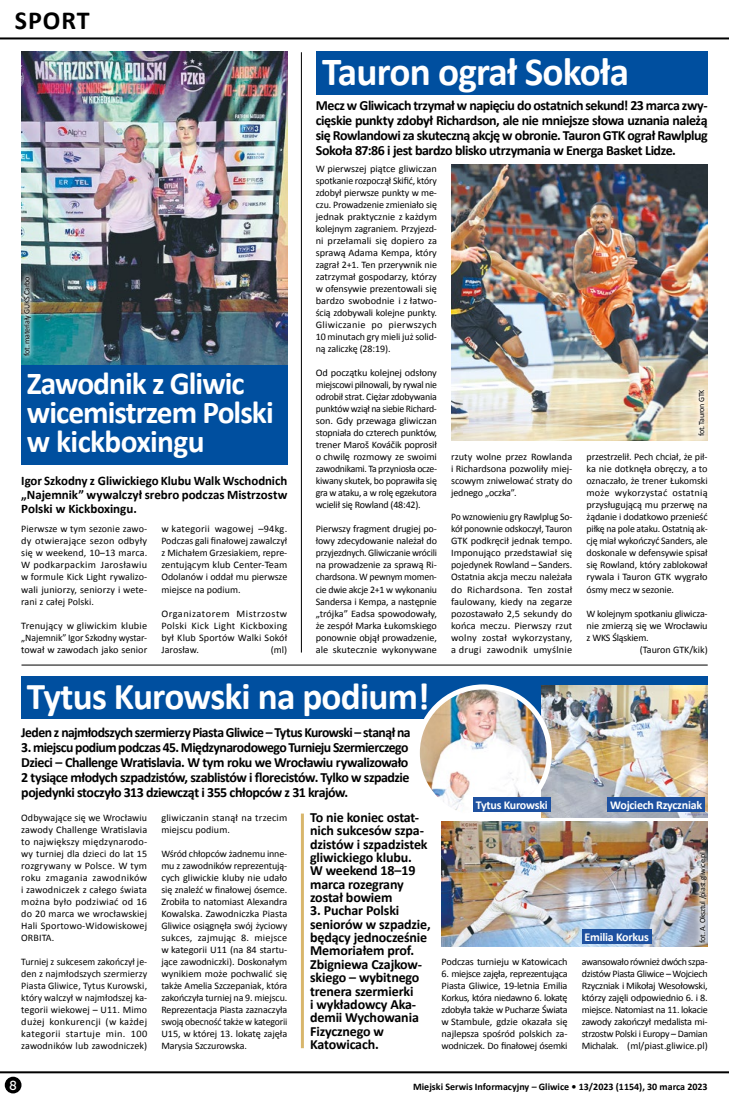
<style>
.page{position:relative;width:729px;height:1098px;background:#fff}
.page>*{position:absolute;margin:0;border:0;box-sizing:border-box;transform-origin:0 0}
.t1{font:700 40px "Calibri";letter-spacing:-.02em;color:#fff}
.t2{font:700 38px "Calibri";letter-spacing:-.02em;color:#fff}
.t3{font:700 32px/29px "Calibri";letter-spacing:-.03em;color:#fff}
.t4{font:700 26px "Calibri";letter-spacing:.04em;color:#000}
.t5{font:700 14px/13.3px "Calibri";letter-spacing:-.015em;color:#000;text-align:justify}
.t6{font:700 14px "Calibri";letter-spacing:-.04em;color:#000}
.t7{font:700 13px/14px "Calibri";color:#000;text-align:justify}
.t8{font:13px "Museo Sans 500";color:#fff}
.t9{font:700 12px "Calibri";letter-spacing:-.02em;color:#fff}
.t10{font:10px/12px "Calibri";letter-spacing:-.005em;color:#000;text-align:justify}
.t11{font:700 10px "Calibri";color:#000}
.t12{font:10px/12px "Calibri";letter-spacing:.015em;color:#000}
.t13{font:8px "Calibri";letter-spacing:-.03em;color:#000}
</style>
<div class="page">
<hr style="left:0;top:1070px;width:729px;height:2px;background:#000">
<div style="left:5px;top:1076px;width:16px;height:16px;background:#000;border-radius:50%"></div>
<hr style="left:0;top:37px;width:729px;height:2px;background:#000">
<img style="left:21px;top:51px;width:266px;height:314px">
<div style="left:316px;top:51px;width:391px;height:43px;background:#004f9f"></div>
<div style="left:21px;top:365px;width:266px;height:99px;background:#004f9f"></div>
<div style="left:21px;top:676px;width:686px;height:42px;background:#004f9f"></div>
<hr style="left:21px;top:664px;width:686px;height:1px;background:#000">
<hr style="left:301px;top:52px;width:1px;height:600px;background:#000">
<div style="left:18px;top:270px;width:19px;height:91px;background:#fff;opacity:.75"></div>
<img style="left:451px;top:164px;width:256px;height:276px">
<div style="left:692px;top:383px;width:18px;height:59px;background:#fff;opacity:.75"></div>
<img style="left:441px;top:821px;width:266px;height:125px">
<img style="left:541px;top:685px;width:166px;height:131px">
<img style="left:417px;top:686px;width:132px;height:132px;border-radius:66px">
<div style="left:415px;top:684px;width:136px;height:137px;border:5px solid #fff;border-radius:50%"></div>
<div style="left:692px;top:846px;width:20px;height:102px;background:#fff;opacity:.75"></div>
<div style="left:473px;top:796px;width:77px;height:15px;background:#1e51a0"></div>
<div style="left:607px;top:796px;width:98px;height:15px;background:#1e51a0"></div>
<div style="left:581px;top:928px;width:70px;height:15px;background:#1e51a0"></div>
<hr style="left:301px;top:813px;width:3px;height:234px;background:#d8b66c">
<h3 class="t4" style="left:15px;top:4px;width:77px">SPORT</h3>
<p class="t13" style="left:22px;top:355px;width:80px;rotate:-90deg">fot. materiały GUKS Carbo</p>
<h3 class="t3" style="left:27px;top:369px;width:248px">Zawodnik z Gliwic wicemistrzem Polski w kickboxingu</h3>
<h3 class="t7" style="left:21px;top:473px;width:267px">Igor Szkodny z Gliwickiego Klubu Walk Wschodnich „Najemnik” wywalczył srebro podczas Mistrzostw Polski w Kickboxingu.</h3>
<p class="t10" style="left:21px;top:523px;width:127px">Pierwsze w tym sezonie zawo&shy;dy otwierające sezon odbyły się w weekend, 10–13 marca.<br>W podkarpackim Jarosławiu w formule Kick Light rywalizo&shy;wali juniorzy, seniorzy i wete&shy;rani z całej Polski.</p>
<p class="t10" style="left:21px;top:619px;width:127px">Trenujący w gliwickim klubie „Najemnik” Igor Szkodny wystar&shy;tował w zawodach jako senior</p>
<p class="t10" style="left:161px;top:523px;width:127px">w kategorii wagowej –94kg.<br>Podczas gali finałowej zawalczył z Michałem Grzesiakiem, repre&shy;zentującym klub Center-Team Odolanów i oddał mu pierwsze miejsce na podium.</p>
<p class="t10" style="left:161px;top:607px;width:127px">Organizatorem Mistrzostw Polski Kick Light Kickboxing był Klub Sportów Walki Sokół Jarosław.</p>
<p class="t10" style="left:271px;top:643px;width:18px">(ml)</p>
<h1 class="t1" style="left:322px;top:46px;width:308px">Tauron ograł Sokoła</h1>
<p class="t5" style="left:316px;top:98px;width:393px;line-height:15px">Mecz w Gliwicach trzymał w napięciu do ostatnich sekund! 23 marca zwy&shy;cięskie punkty zdobył Richardson, ale nie mniejsze słowa uznania należą się Rowlandowi za skuteczną akcję w obronie. Tauron GTK ograł Rawlplug Sokoła 87:86 i jest bardzo blisko utrzymania w Energa Basket Lidze.</p>
<p class="t10" style="left:316px;top:163px;width:123px">W pierwszej piątce gliwiczan spotkanie rozpoczął Skifić, który zdobył pierwsze punkty w me&shy;czu. Prowadzenie zmieniało się jednak praktycznie z każdym kolejnym zagraniem. Przyjezd&shy;ni przełamali się dopiero za sprawą Adama Kempa, który zagrał 2+1. Ten przerywnik nie zatrzymał gospodarzy, którzy w ofensywie prezentowali się bardzo swobodnie i z łatwo&shy;ścią zdobywali kolejne punkty.<br>Gliwiczanie po pierwszych 10 minutach gry mieli już solid&shy;ną zaliczkę (28:19).</p>
<p class="t10" style="left:316px;top:367px;width:123px">Od początku kolejnej odsłony miejscowi pilnowali, by rywal nie odrobił strat. Ciężar zdobywania punktów wziął na siebie Richard&shy;son. Gdy przewaga gliwiczan stopniała do czterech punktów, trener Maroš Kováčik poprosił o chwilę rozmowy ze swoimi zawodnikami. Ta przyniosła ocze&shy;kiwany skutek, bo poprawiła się gra w ataku, a w rolę egzekutora wcielił się Rowland (48:42).</p>
<p class="t10" style="left:316px;top:523px;width:123px">Pierwszy fragment drugiej po&shy;łowy zdecydowanie należał do przyjezdnych. Gliwiczanie wrócili na prowadzenie za sprawą Ri&shy;chardsona. W pewnym momen&shy;cie dwie akcje 2+1 w wykonaniu Sandersa i Kempa, a następnie „trójka” Eadsa spowodowały, że zespół Marka Łukomskiego ponownie objął prowadzenie, ale skutecznie wykonywane</p>
<p class="t13" style="left:696px;top:436px;width:48px;rotate:-90deg">fot. Tauron GTK</p>
<p class="t10" style="left:451px;top:451px;width:123px">rzuty wolne przez Rowlanda i Richardsona pozwoliły miej&shy;scowym zniwelować straty do jednego „oczka”.</p>
<p class="t10" style="left:451px;top:511px;width:123px">Po wznowieniu gry Rawlplug So&shy;kół ponownie odskoczył, Tauron GTK podkręcił jednak tempo.<br>Imponująco przedstawiał się pojedynek Rowland – Sanders.<br>Ostatnia akcja meczu należała do Richardsona. Ten został faulowany, kiedy na zegarze pozostawało 2,5 sekundy do końca meczu. Pierwszy rzut wolny został wykorzystany, a drugi zawodnik umyślnie</p>
<p class="t10" style="left:586px;top:451px;width:123px">przestrzelił. Pech chciał, że pił&shy;ka nie dotknęła obręczy, a to oznaczało, że trener Łukomski może wykorzystać ostatnią przysługującą mu przerwę na żądanie i dodatkowo przenieść piłkę na pole ataku. Ostatnią ak&shy;cję miał wykończyć Sanders, ale doskonale w defensywie spisał się Rowland, który zablokował rywala i Tauron GTK wygrało ósmy mecz w sezonie.</p>
<p class="t10" style="left:586px;top:607px;width:123px">W kolejnym spotkaniu gliwicza-</p>
<p class="t10" style="left:586px;top:619px;width:123px">nie zmierzą się we Wrocławiu</p>
<p class="t10" style="left:586px;top:631px;width:64px">z WKS Śląskiem.</p>
<p class="t10" style="left:639px;top:643px;width:69px">(Tauron GTK/kik)</p>
<h2 class="t2" style="left:27px;top:672px;width:404px">Tytus Kurowski na podium!</h2>
<h3 class="t6" style="left:21px;top:723px;width:391px">Jeden z najmłodszych szermierzy Piasta Gliwice – Tytus Kurowski – stanął na</h3>
<p class="t5" style="left:21px;top:739px;width:389px;line-height:15px">3. miejscu podium podczas 45. Międzynarodowego Turnieju Szermierczego Dzieci – Challenge Wratislavia. W tym roku we Wrocławiu rywalizowało 2 tysiące młodych szpadzistów, szablistów i florecistów. Tylko w szpadzie pojedynki stoczyło 313 dziewcząt i 355 chłopców z 31 krajów.</p>
<p class="t10" style="left:21px;top:811px;width:127px">Odbywające się we Wrocławiu zawody Challenge Wratislavia to największy międzynarodo&shy;wy turniej dla dzieci do lat 15 rozgrywany w Polsce. W tym roku zmagania zawodników i zawodniczek z całego świata można było podziwiać od 16 do 20 marca we wrocławskiej Hali Sportowo-Widowiskowej ORBITA.</p>
<p class="t10" style="left:21px;top:955px;width:127px">Turniej z sukcesem zakończył je&shy;den z najmłodszych szermierzy Piasta Gliwice, Tytus Kurowski, który walczył w najmłodszej ka&shy;tegorii wiekowej – U11. Mimo dużej konkurencji (w każdej kategorii startuje min. 100 zawodników lub zawodniczek)</p>
<p class="t12" style="left:161px;top:811px;width:127px">gliwiczanin stanął na trzecim miejscu podium.</p>
<p class="t10" style="left:161px;top:847px;width:127px">Wśród chłopców żadnemu inne&shy;mu z zawodników reprezentują&shy;cych gliwickie kluby nie udało się znaleźć w finałowej ósemce.<br>Zrobiła to natomiast Alexandra Kowalska. Zawodniczka Piasta Gliwice osiągnęła swój życiowy sukces, zajmując 8. miejsce w kategorii U11 (na 84 startu&shy;jące zawodniczki). Doskonałym wynikiem może pochwalić się także Amelia Szczepaniak, która zakończyła turniej na 9. miejscu.<br>Reprezentacja Piasta zaznaczyła swoją obecność także w kategorii U15, w której 13. lokatę zajęła Marysia Szczurowska.</p>
<h3 class="t5" style="left:310px;top:810px;width:119px;text-align:left">To nie koniec ostat&shy;nich sukcesów szpa&shy;dzistów i szpadzistek gliwickiego klubu.<br>W weekend 18–19 marca rozegrany został bowiem</h3>
<h3 class="t5" style="left:310px;top:903px;width:122px;text-align:left">3. Puchar Polski seniorów w szpadzie, będący jednocześnie<br>Memoriałem prof.<br>Zbigniewa Czajkow&shy;skiego – wybitnego trenera szermierki<br>i wykładowcy Aka&shy;demii Wychowania<br>Fizycznego w<br>Katowicach.</h3>
<p class="t9" style="left:475px;top:796px;width:74px">Tytus Kurowski</p>
<p class="t9" style="left:610px;top:796px;width:93px">Wojciech Rzyczniak</p>
<p class="t10" style="left:441px;top:955px;width:127px">Podczas turnieju w Katowicach</p>
<p class="t10" style="left:441px;top:967px;width:127px">6. miejsce zajęła, reprezentująca Piasta Gliwice, 19-letnia Emilia Korkus, która niedawno 6. lokatę zdobyła także w Pucharze Świata w Stambule, gdzie okazała się najlepsza spośród polskich za&shy;wodniczek. Do finałowej ósemki</p>
<p class="t9" style="left:584px;top:928px;width:66px">Emilia Korkus</p>
<p class="t13" style="left:697px;top:942px;width:92px;rotate:-90deg">fot. A. Oksztul /piast.gliwice.pl</p>
<p class="t10" style="left:581px;top:955px;width:127px">awansowało również dwóch szpa&shy;dzistów Piasta Gliwice – Wojciech Rzyczniak i Mikołaj Wesołowski, którzy zajęli odpowiednio 6. i 8. miejsce. Natomiast na 11. lokacie zawody zakończył medalista mi&shy;strzostw Polski i Europy – Damian Michalak. (ml/piast.gliwice.pl)</p>
<h3 class="t8" style="left:9px;top:1077px;width:9px">8</h3>
<p class="t11" style="left:413px;top:1079px;width:296px">Miejski Serwis Informacyjny – Gliwice • 13/2023 (1154), 30 marca 2023</p>
</div>
